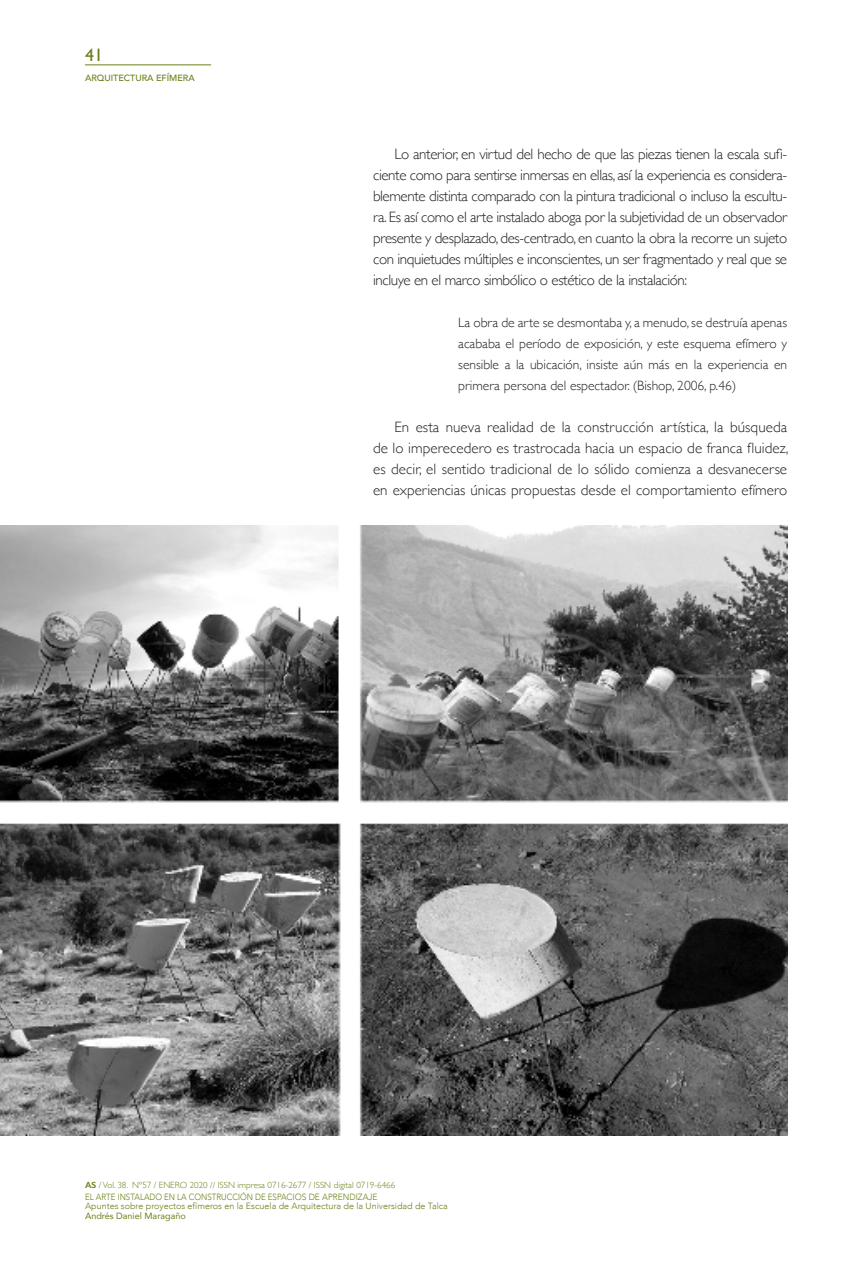
<style>
.page{position:relative;width:851px;height:1263px;background:#fff}
.page>*{position:absolute;margin:0;border:0;box-sizing:border-box;transform-origin:0 0}
.t1{font:18px "Gill Sans";color:#688018}
.t2{font:300 15px/21px "Gill Sans";letter-spacing:-.015em;color:#241f1f;text-align:justify}
.t3{font:300 13.5px/21px "Gill Sans";color:#241f1f;text-align:justify}
.t4{font:300 9px/9px "Avenir";color:#688018;scale:.89 1}
.t5{font:300 9px "Gill Sans";color:#688018}
.t6{font:9px "Avenir";color:#688018}
.t7{font:500 9px "Avenir";color:#688018}
.s1{font-weight:600}
</style>
<div class="page">
<hr style="left:85px;top:64px;width:126px;height:1px;background:#688018">
<img style="left:0;top:525px;width:787px;height:610px">
<p class="t1" style="left:85px;top:48px;width:19px">41</p>
<p class="t7" style="left:85px;top:74px;width:111px">ARQUITECTURA EFÍMERA</p>
<p class="t2" style="left:373px;top:143px;width:415px;text-indent:21px">Lo anterior, en virtud del hecho de que las piezas tienen la escala sufi&shy;ciente como para sentirse inmersas en ellas, así la experiencia es considera&shy;blemente distinta comparado con la pintura tradicional o incluso la escultu&shy;ra. Es así como el arte instalado aboga por la subjetividad de un observador presente y desplazado, des-centrado, en cuanto la obra la recorre un sujeto con inquietudes múltiples e inconscientes, un ser fragmentado y real que se incluye en el marco simbólico o estético de la instalación:</p>
<p class="t3" style="left:458px;top:313px;width:330px">La obra de arte se desmontaba y, a menudo, se destruía apenas acababa el período de exposición, y este esquema efímero y sensible a la ubicación, insiste aún más en la experiencia en primera persona del espectador. (Bishop, 2006, p.46)</p>
<p class="t2" style="left:373px;top:418px;width:416px;text-indent:21px">En esta nueva realidad de la construcción artística, la búsqueda de lo imperecedero es trastrocada hacia un espacio de franca fluidez, es decir, el sentido tradicional de lo sólido comienza a desvanecerse en experiencias únicas propuestas desde el comportamiento efímero</p>
<p class="t5" style="left:85px;top:1181px;width:311px"><span class="s1">AS</span> / Vol. 38. Nº57 / ENERO 2020 // ISSN impresa 0716-2677 / ISSN digital 0719-6466</p>
<p class="t4" style="left:85px;top:1192px;width:409px">EL ARTE INSTALADO EN LA CONSTRUCCIÓN DE ESPACIOS DE APRENDIZAJE<br>Apuntes sobre proyectos efímeros en la Escuela de Arquitectura de la Universidad de Talca</p>
<p class="t6" style="left:85px;top:1213px;width:102px">Andrés Daniel Maragaño</p>
</div>
